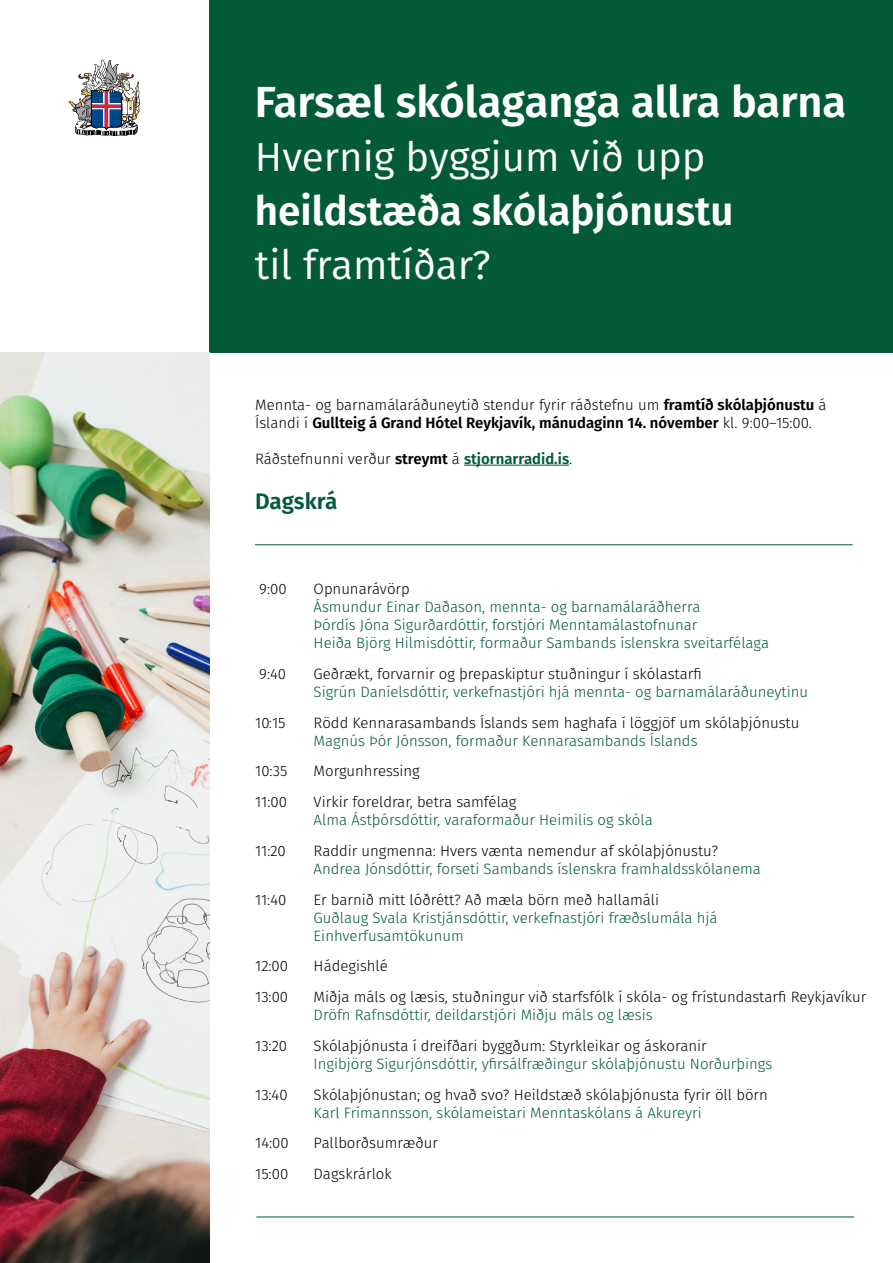
<style>
.page{position:relative;width:893px;height:1263px;background:#fff}
.page>*{position:absolute;margin:0;border:0;box-sizing:border-box;transform-origin:0 0}
.t1{font:600 43.5px "Fira GO";color:#fff}
.t2{font:40.5px/54px "Fira GO";color:#fff}
.t3{font:600 22.5px "Fira GO";letter-spacing:-.005em;color:#025a38}
.t4{font:300 15px/18px "Fira GO";color:#025a38}
.t5{font:300 15px/18px "Fira GO";color:#000}
.s1{font-weight:600}
.s2{font-weight:600;color:#025a38}
.s3{color:#000}
.s4{color:#025a38}
</style>
<div class="page">
<div style="left:209px;top:0;width:684px;height:353px;background:#025a38"></div>
<svg style="left:69px;top:60px;width:72px;height:76px"></svg>
<hr style="left:464px;top:465px;width:105px;height:1px;background:#025a38">
<hr style="left:255px;top:544px;width:597px;height:1px;background:#025a38">
<hr style="left:256px;top:1216px;width:598px;height:1px;background:#025a38">
<img style="left:0;top:353px;width:209px;height:910px">
<p class="t1" style="left:255px;top:77px;width:593px">Farsæl skólaganga allra barna</p>
<p class="t2" style="left:255px;top:130px;width:480px">Hvernig byggjum við upp <span class="s1">heildstæða skólaþjónustu </span>til framtíðar?</p>
<p class="t5" style="left:255px;top:395px;width:573px">Mennta- og barnamálaráðuneytið stendur fyrir ráðstefnu um <span class="s1">framtíð skólaþjónustu</span> á<br>Íslandi í <span class="s1">Gullteig á Grand Hótel Reykjavík, mánudaginn 14. nóvember</span> kl. 9:00–15:00.</p>
<p class="t5" style="left:255px;top:449px;width:319px">Ráðstefnunni verður <span class="s1">streymt</span> á <span class="s2">stjornarradid.is</span>.</p>
<p class="t3" style="left:255px;top:488px;width:84px">Dagskrá</p>
<p class="t5" style="left:259px;top:580px;width:29px">9:00</p>
<p class="t4" style="left:314px;top:580px;width:457px"><span class="s3">Opnunarávörp<br></span>Ásmundur Einar Daðason, mennta- og barnamálaráðherra<br>Þórdís Jóna Sigurðardóttir, forstjóri Menntamálastofnunar<br>Heiða Björg Hilmisdóttir, formaður Sambands íslenskra sveitarfélaga</p>
<p class="t5" style="left:259px;top:665px;width:28px">9:40</p>
<p class="t4" style="left:314px;top:665px;width:496px"><span class="s3">Geðrækt, forvarnir og þrepaskiptur stuðningur í skólastarfi<br></span>Sigrún Daníelsdóttir, verkefnastjóri hjá mennta- og barnamálaráðuneytinu</p>
<p class="t5" style="left:255px;top:713px;width:32px">10:15</p>
<p class="t5" style="left:314px;top:713px;width:487px">Rödd Kennarasambands Íslands sem haghafa í löggjöf um skólaþjónustu<br><span class="s4">Magnús Þór Jónsson, formaður Kennarasambands Íslands</span></p>
<p class="t5" style="left:255px;top:762px;width:34px">10:35</p>
<p class="t5" style="left:314px;top:762px;width:108px">Morgunhressing</p>
<p class="t5" style="left:255px;top:793px;width:33px">11:00</p>
<p class="t4" style="left:314px;top:793px;width:341px"><span class="s3">Virkir foreldrar, betra samfélag<br></span>Alma Ástþórsdóttir, varaformaður Heimilis og skóla</p>
<p class="t5" style="left:255px;top:842px;width:32px">11:20</p>
<p class="t4" style="left:314px;top:842px;width:449px"><span class="s3">Raddir ungmenna: Hvers vænta nemendur af skólaþjónustu?<br></span>Andrea Jónsdóttir, forseti Sambands íslenskra framhaldsskólanema</p>
<p class="t5" style="left:255px;top:890px;width:33px">11:40</p>
<p class="t4" style="left:314px;top:890px;width:405px"><span class="s3">Er barnið mitt lóðrétt? Að mæla börn með hallamáli<br></span>Guðlaug Svala Kristjánsdóttir, verkefnastjóri fræðslumála hjá<br>Einhverfusamtökunum</p>
<p class="t5" style="left:255px;top:957px;width:34px">12:00</p>
<p class="t5" style="left:314px;top:957px;width:76px">Hádegishlé</p>
<p class="t5" style="left:255px;top:988px;width:35px">13:00</p>
<p class="t5" style="left:314px;top:988px;width:554px">Miðja máls og læsis, stuðningur við starfsfólk í skóla- og frístundastarfi Reykjavíkur<br><span class="s4">Dröfn Rafnsdóttir, deildarstjóri Miðju máls og læsis</span></p>
<p class="t5" style="left:255px;top:1037px;width:34px">13:20</p>
<p class="t4" style="left:314px;top:1037px;width:460px"><span class="s3">Skólaþjónusta í dreifðari byggðum: Styrkleikar og áskoranir<br></span>Ingibjörg Sigurjónsdóttir, yfirsálfræðingur skólaþjónustu Norðurþings</p>
<p class="t5" style="left:255px;top:1085px;width:34px">13:40</p>
<p class="t5" style="left:314px;top:1085px;width:456px">Skólaþjónustan; og hvað svo? Heildstæð skólaþjónusta fyrir öll börn<br><span class="s4">Karl Frímannsson, skólameistari Menntaskólans á Akureyri</span></p>
<p class="t5" style="left:255px;top:1134px;width:35px">14:00</p>
<p class="t5" style="left:314px;top:1134px;width:126px">Pallborðsumræður</p>
<p class="t5" style="left:255px;top:1165px;width:35px">15:00</p>
<p class="t5" style="left:314px;top:1165px;width:80px">Dagskrárlok</p>
</div>
